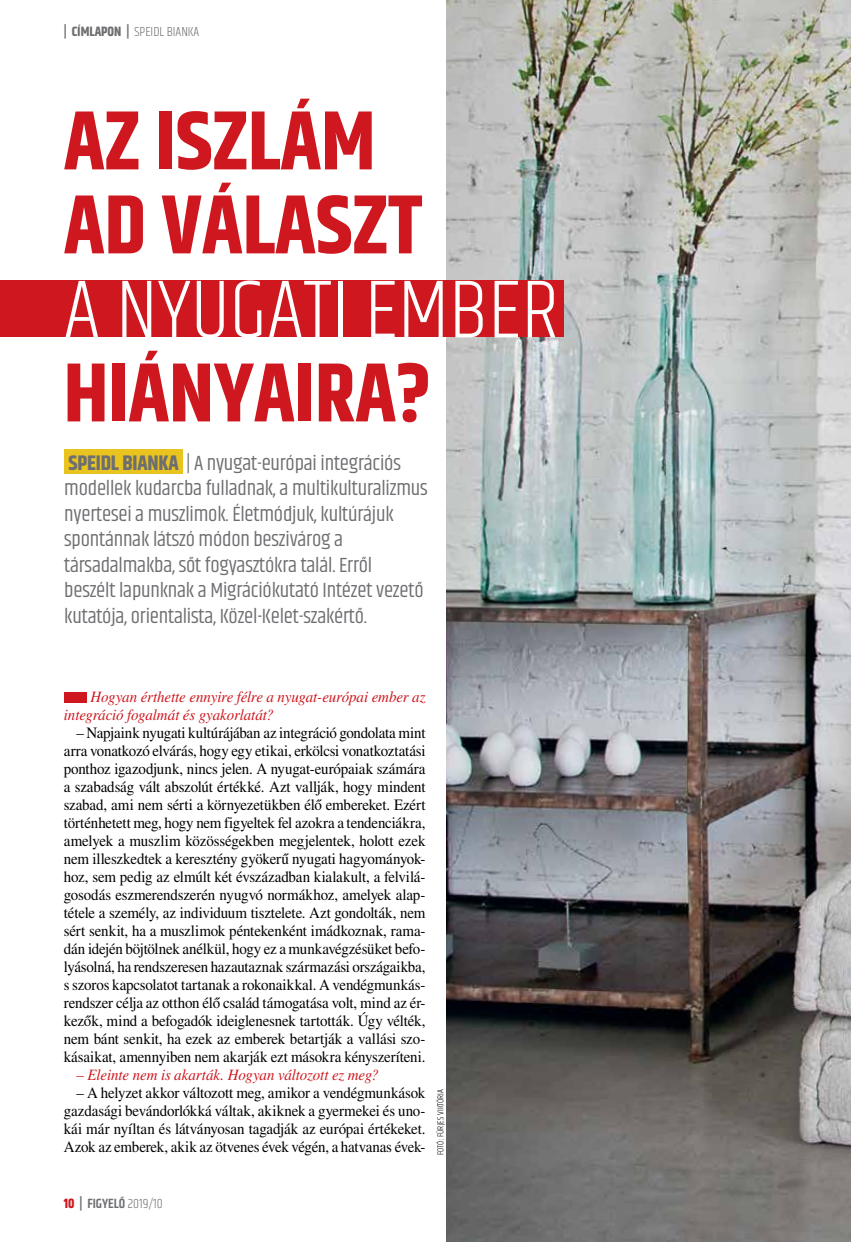
<style>
.page{position:relative;width:851px;height:1242px;background:#fff}
.page>*{position:absolute;margin:0;border:0;box-sizing:border-box;transform-origin:0 0}
.t1{font:300 84.9px "Khand";color:#fff}
.t2{font:700 83.4px/84px "Khand";color:#ce171e}
.t3{font:21px/25.5px "Khand";letter-spacing:-.01em;color:#6d6e71}
.t4{font:15.75px/18px "Times QS";letter-spacing:-.015em;color:#000;text-align:justify;scale:.95 1}
.t5{font:italic 15.75px/18px "Times QS";letter-spacing:-.01em;color:#ce171e;scale:.95 1}
.t6{font:300 13.5px "Khand";color:#6d6e71}
.t7{font:600 13.5px "Khand";color:#6d6e71}
.t8{font:300 9px "Khand";color:#000}
.s1{font-weight:700}
.s2{font-weight:700;color:#ce171e}
.s3{font-weight:300}
</style>
<div class="page">
<div style="left:64px;top:449px;width:118px;height:25px;background:#e9c31e"></div>
<div style="left:64px;top:692px;width:22px;height:10px;background:#ce171e"></div>
<img style="left:446px;top:0;width:404px;height:1242px">
<div style="left:0;top:281px;width:563px;height:56px;background:#ce171e"></div>
<p class="t6" style="left:64px;top:24px;width:137px"><span class="s1">| CÍMLAPON |</span> SPEIDL BIANKA</p>
<h2 class="t2" style="left:64px;top:104px;width:360px">AZ ISZLÁM<br>AD VÁLASZT</h2>
<h1 class="t1" style="left:64px;top:259px;width:497px">A NYUGATI EMBER</h1>
<h2 class="t2" style="left:64px;top:355px;width:369px">HIÁNYAIRA?</h2>
<p class="t3" style="left:64px;top:451px;width:365px"><span class="s1">SPEIDL BIANKA</span> | A nyugat-európai integrációs modellek kudarcba fulladnak, a multikulturalizmus nyertesei a muszlimok. Életmódjuk, kultúrájuk spontánnak látszó módon beszivárog a társadalmakba, sőt fogyasztókra talál. Erről beszélt lapunknak a Migrációkutató Intézet vezető kutatója, orientalista, Közel-Kelet-szakértő.</p>
<p class="t5" style="left:64px;top:688px;width:382px;text-indent:27px">Hogyan érthette ennyire félre a nyugat-európai ember az integráció fogalmát és gyakorlatát?</p>
<p class="t4" style="left:64px;top:724px;width:382px;text-indent:13px">– Napjaink nyugati kultúrájában az integráció gondolata mint arra vonatkozó elvárás, hogy egy etikai, erkölcsi vonatkoztatási ponthoz igazodjunk, nincs jelen. A nyugat-európaiak számára a szabadság vált abszolút értékké. Azt vallják, hogy mindent szabad, ami nem sérti a környezetükben élő embereket. Ezért történhetett meg, hogy nem figyeltek fel azokra a tendenciákra, amelyek a muszlim közösségekben megjelentek, holott ezek nem illeszkedtek a keresztény gyökerű nyugati hagyományok&shy;hoz, sem pedig az elmúlt két évszázadban kialakult, a felvilá&shy;gosodás eszmerendszerén nyugvó normákhoz, amelyek alap&shy;tétele a személy, az individuum tisztelete. Azt gondolták, nem sért senkit, ha a muszlimok péntekenként imádkoznak, rama&shy;dán idején böjtölnek anélkül, hogy ez a munkavégzésüket befo&shy;lyásolná, ha rendszeresen hazautaznak származási országaikba, s szoros kapcsolatot tartanak a rokonaikkal. A vendégmunkás&shy;rendszer célja az otthon élő család támogatása volt, mind az ér&shy;kezők, mind a befogadók ideiglenesnek tartották. Úgy vélték, nem bánt senkit, ha ezek az emberek betartják a vallási szo&shy;kásaikat, amennyiben nem akarják ezt másokra kényszeríteni.</p>
<p class="t5" style="left:77px;top:1066px;width:319px">– Eleinte nem is akarták. Hogyan változott ez meg?</p>
<p class="t4" style="left:64px;top:1084px;width:382px;text-indent:13px">– A helyzet akkor változott meg, amikor a vendégmunkások gazdasági bevándorlókká váltak, akiknek a gyermekei és uno&shy;kái már nyíltan és látványosan tagadják az európai értékeket.<br>Azok az emberek, akik az ötvenes évek végén, a hatvanas évek-</p>
<p class="t8" style="left:435px;top:1154px;width:67px;rotate:-90deg">FOTÓ: FÜRJES VIKTÓRIA</p>
<p class="t7" style="left:64px;top:1194px;width:100px"><span class="s2">10</span> <span class="s1">|</span> FIGYELŐ <span class="s3">2019/10</span></p>
</div>
